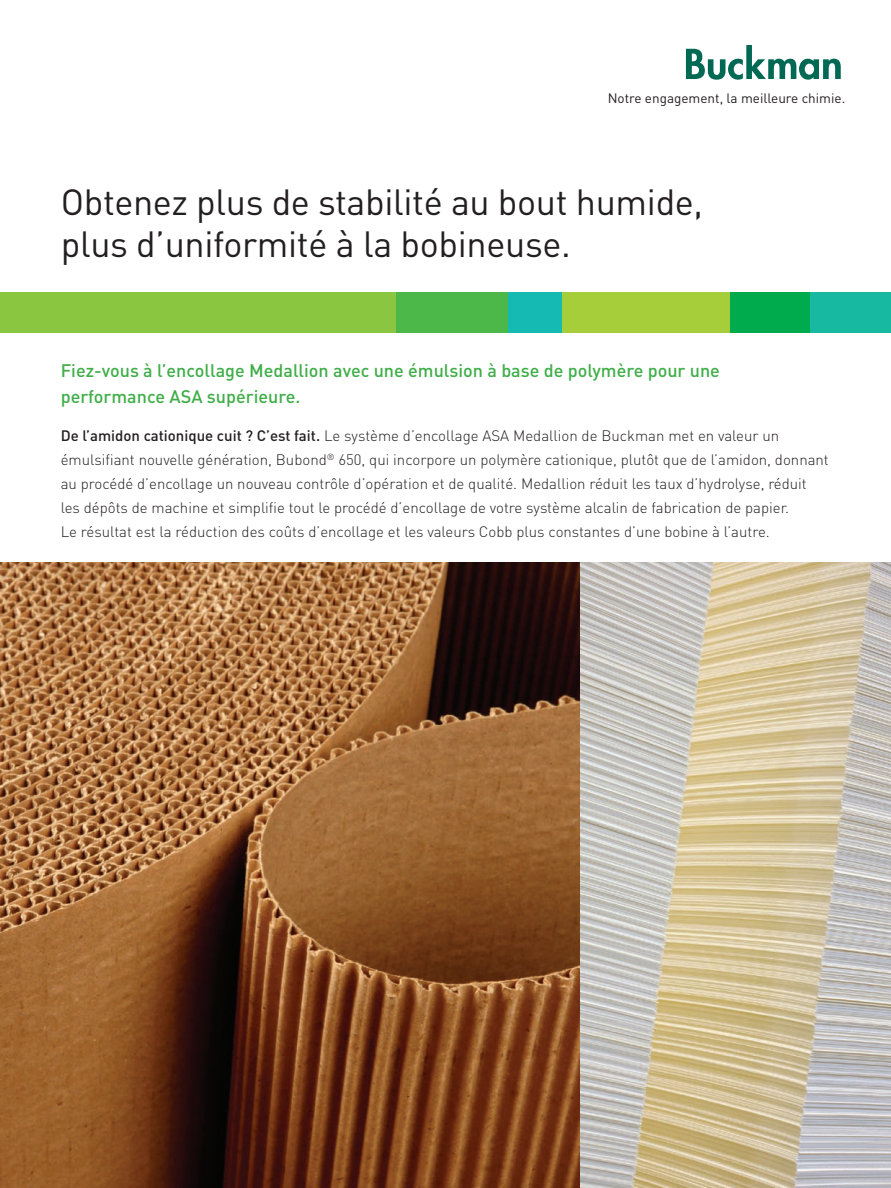
<style>
.page{position:relative;width:891px;height:1188px;background:#fff}
.page>*{position:absolute;margin:0;border:0;box-sizing:border-box;transform-origin:0 0}
.t1{font:36px/42px "DIN";letter-spacing:-.01em;color:#231f20}
.t2{font:500 18px/25.5px "DIN";color:#40ae49}
.t3{font:300 15px/24px "DIN";color:#231f20}
.t4{font:13.5px "DIN";color:#231f20}
.s1{font-weight:500}
</style>
<div class="page">
<img style="left:0;top:563px;width:891px;height:625px">
<div style="left:0;top:292px;width:397px;height:41px;background:#8bc640"></div>
<div style="left:397px;top:292px;width:111px;height:41px;background:#4cb84a"></div>
<div style="left:508px;top:292px;width:54px;height:41px;background:#15bbb3"></div>
<div style="left:810px;top:292px;width:81px;height:41px;background:#17baa1"></div>
<div style="left:562px;top:292px;width:169px;height:41px;background:#a6ce3b"></div>
<div style="left:731px;top:292px;width:79px;height:41px;background:#00ab4e"></div>
<svg style="left:686px;top:45px;width:155px;height:35px"></svg>
<p class="t4" style="left:608px;top:90px;width:239px">Notre engagement, la meilleure chimie.</p>
<h1 class="t1" style="left:61px;top:180px;width:644px">Obtenez plus de stabilité au bout humide, plus d’uniformité à la bobineuse.</h1>
<p class="t2" style="left:61px;top:357px;width:661px">Fiez-vous à l’encollage Medallion avec une émulsion à base de polymère pour une performance ASA supérieure.</p>
<p class="t3" style="left:61px;top:423px;width:770px"><span class="s1">De l’amidon cationique cuit ? C’est fait.</span> Le système d’encollage ASA Medallion de Buckman met en valeur un émulsifiant nouvelle génération, Bubond<sup>®</sup> 650, qui incorpore un polymère cationique, plutôt que de l’amidon, donnant au procédé d’encollage un nouveau contrôle d’opération et de qualité. Medallion réduit les taux d’hydrolyse, réduit les dépôts de machine et simplifie tout le procédé d’encollage de votre système alcalin de fabrication de papier.<br>Le résultat est la réduction des coûts d’encollage et les valeurs Cobb plus constantes d’une bobine à l’autre.</p>
</div>
